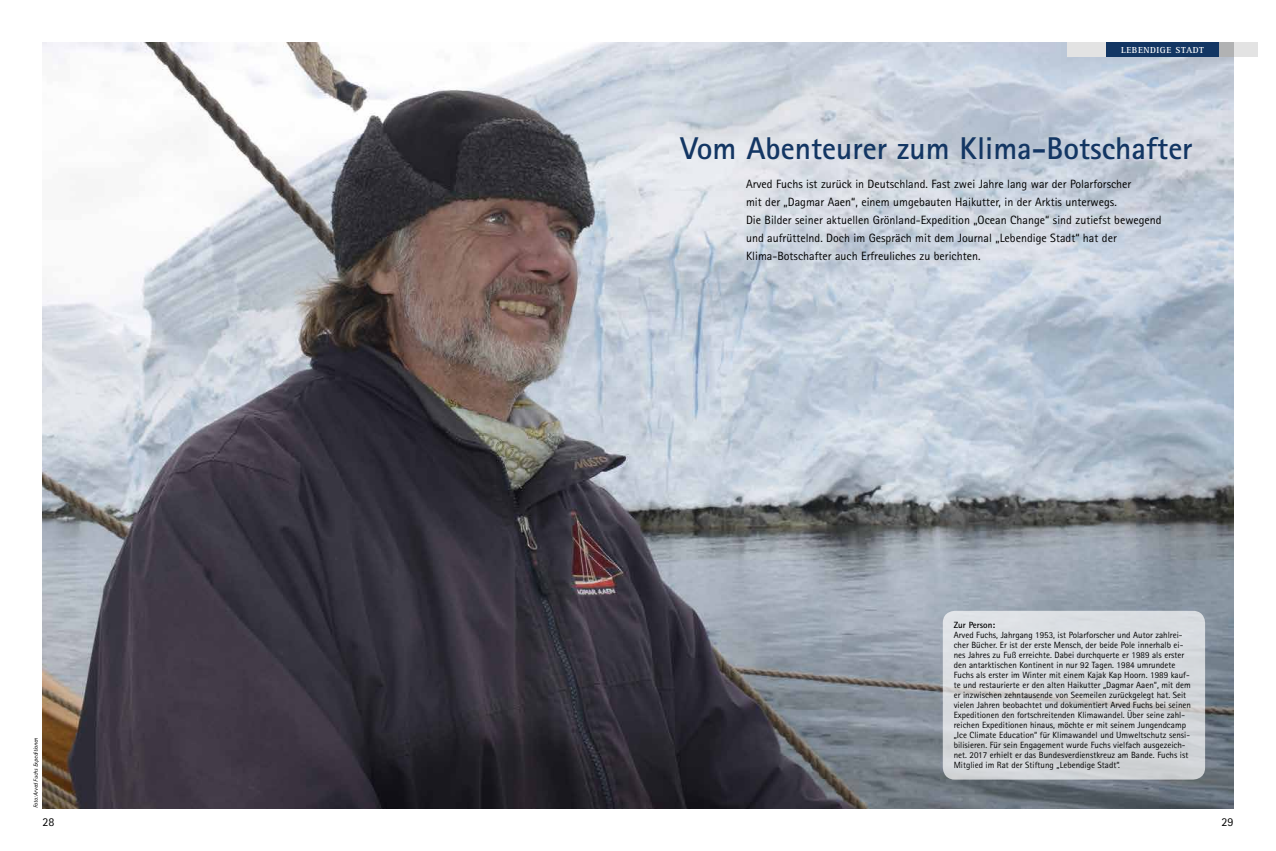
<style>
.page{position:relative;width:1276px;height:851px;background:#fff}
.page>*{position:absolute;margin:0;border:0;box-sizing:border-box;transform-origin:0 0}
.t1{font:700 31.5px "Rotis Sans Serif";color:#133663}
.t2{font:12px/18px "Rotis Sans Serif";color:#000}
.t3{font:9px/10px "Rotis Sans Serif";color:#000}
.t4{font:700 9px "Rotis Serif";letter-spacing:.06em;color:#fff}
.t5{font:700 9px "Rotis Sans Serif";color:#000}
.t6{font:italic 6px "Rotis Sans Serif";letter-spacing:-.015em;color:#000}
</style>
<div class="page">
<img style="left:43px;top:43px;width:1190px;height:765px">
<div style="left:1233px;top:43px;width:24px;height:14px;background:#e3e3e3"></div>
<div style="left:1106px;top:43px;width:113px;height:14px;background:#133663"></div>
<div style="left:1219px;top:43px;width:14px;height:14px;background:#b1b2b3"></div>
<div style="left:1067px;top:43px;width:39px;height:14px;background:#e3e3e3"></div>
<div style="left:943px;top:610px;width:262px;height:169px;background:linear-gradient(to bottom,#dcdfe3,#cfd2d4);border-radius:12px"></div>
<p class="t4" style="left:1121px;top:44px;width:84px">LEBENDIGE STADT</p>
<p class="t6" style="left:32px;top:808px;width:72px;rotate:-90deg">Foto: Arved Fuchs Expeditionen</p>
<h1 class="t1" style="left:680px;top:128px;width:514px">Vom Abenteurer zum Klima-Botschafter</h1>
<p class="t2" style="left:746px;top:175px;width:417px">Arved Fuchs ist zurück in Deutschland. Fast zwei Jahre lang war der Polarforscher<br>mit der „Dagmar Aaen“, einem umgebauten Haikutter, in der Arktis unterwegs.<br>Die Bilder seiner aktuellen Grönland-Expedition „Ocean Change“ sind zutiefst bewegend und aufrüttelnd. Doch im Gespräch mit dem Journal „Lebendige Stadt“ hat der Klima-Botschafter auch Erfreuliches zu berichten.</p>
<p class="t5" style="left:953px;top:619px;width:43px">Zur Person:</p>
<p class="t3" style="left:953px;top:630px;width:239px">Arved Fuchs, Jahrgang 1953, ist Polarforscher und Autor zahlrei&shy;cher Bücher. Er ist der erste Mensch, der beide Pole innerhalb ei&shy;nes Jahres zu Fuß erreichte. Dabei durchquerte er 1989 als erster den antarktischen Kontinent in nur 92 Tagen. 1984 umrundete Fuchs als erster im Winter mit einem Kajak Kap Hoorn. 1989 kauf&shy;te und restaurierte er den alten Haikutter „Dagmar Aaen“, mit dem er inzwischen zehntausende von Seemeilen zurückgelegt hat. Seit vielen Jahren beobachtet und dokumentiert Arved Fuchs bei seinen Expeditionen den fortschreitenden Klimawandel. Über seine zahl&shy;reichen Expeditionen hinaus, möchte er mit seinem Jungendcamp „Ice Climate Education“ für Klimawandel und Umweltschutz sensi&shy;bilisieren. Für sein Engagement wurde Fuchs vielfach ausgezeich&shy;net. 2017 erhielt er das Bundesverdienstkreuz am Bande. Fuchs ist Mitglied im Rat der Stiftung „Lebendige Stadt“.</p>
<h2 class="t2" style="left:43px;top:812px;width:13px">28</h2>
<h2 class="t2" style="left:1221px;top:812px;width:13px">29</h2>
</div>
